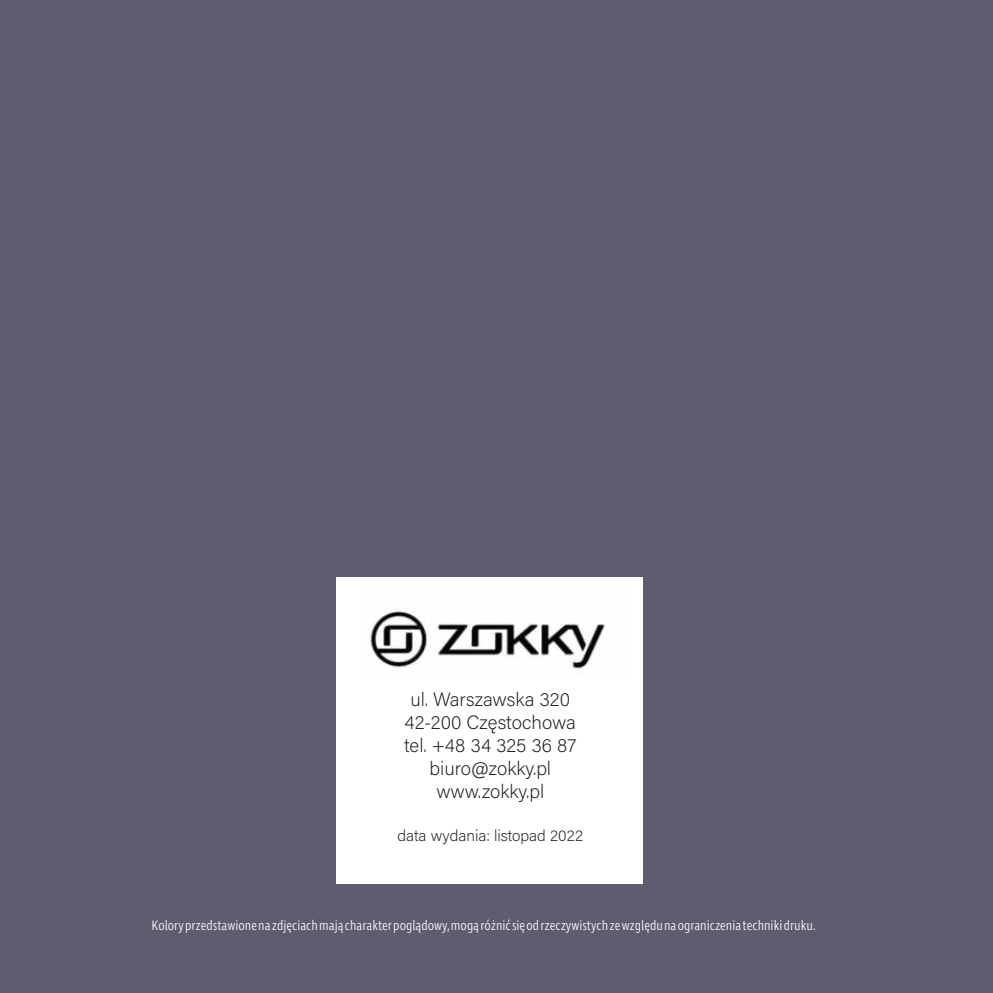
<style>
.page{position:relative;width:993px;height:993px;background:#fff}
.page>*{position:absolute;margin:0;border:0;box-sizing:border-box;transform-origin:0 0}
.t1{font:200 19.25px/23.1px "Acumin Pro";color:#1d1d1b;text-align:center}
.t2{font:200 15.75px "Acumin Pro";color:#1d1d1b}
.t3{font:300 14px "Ingra Cd";color:#fff}
</style>
<div class="page">
<div style="left:0;top:0;width:992px;height:992px;background:#5e5d70"></div>
<div style="left:336px;top:577px;width:306px;height:306px;background:#fff"></div>
<img style="left:370px;top:609px;width:238px;height:60px">
<h1 class="t1" style="left:404px;top:688px;width:174px">ul. Warszawska 320<br>42-200 Częstochowa tel. +48 34 325 36 87 biuro@zokky.pl www.zokky.pl</h1>
<p class="t2" style="left:397px;top:828px;width:187px">data wydania: listopad 2022</p>
<p class="t3" style="left:151px;top:919px;width:665px">Kolory przedstawione na zdjęciach mają charakter poglądowy, mogą różnić się od rzeczywistych ze względu na ograniczenia techniki druku.</p>
</div>
